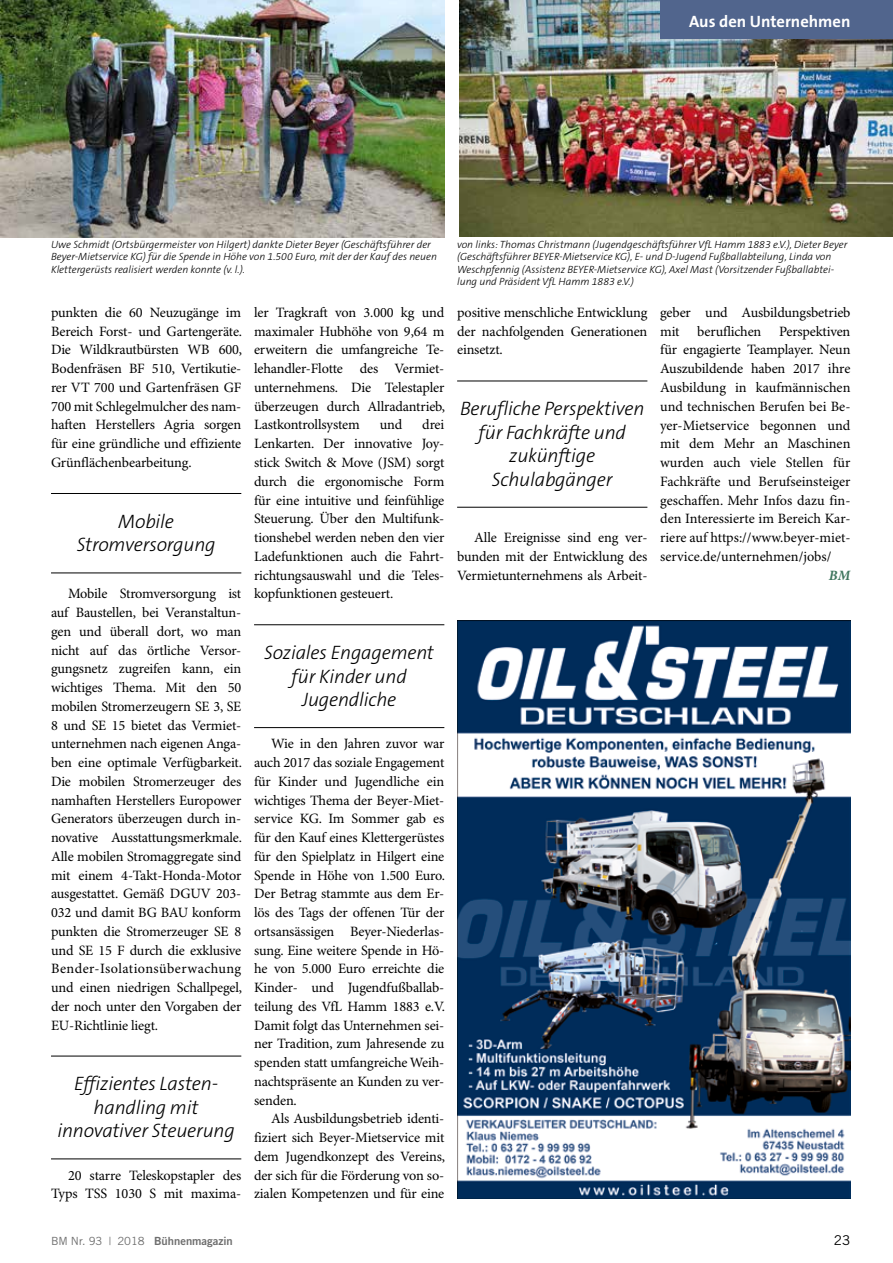
<style>
.page{position:relative;width:893px;height:1263px;background:#fff}
.page>*{position:absolute;margin:0;border:0;box-sizing:border-box;transform-origin:0 0}
.t1{font:italic 300 19.5px/23.4px "The Sans B3";letter-spacing:-.01em;color:#000;text-align:center}
.t2{font:700 16.5px "The Sans B7";color:#fff}
.t3{font:14.25px/18.8px "Minion Pro";letter-spacing:-.01em;color:#000;text-align:justify}
.t4{font:italic 700 14.25px "Minion Pro";color:#3f765e}
.t5{font:13.5px "Trade Gothic";color:#000}
.t6{font:11.25px "Trade Gothic Bold Two";color:#6e6e6e}
.t7{font:italic 300 10.5px/12.3px "The Sans B3";color:#000}
.s1{font-family:"Trade Gothic"}
</style>
<div class="page">
<img style="left:459px;top:0;width:434px;height:236px">
<div style="left:660px;top:0;width:233px;height:39px;background:#51658d"></div>
<img style="left:457px;top:621px;width:393px;height:578px">
<hr style="left:51px;top:493px;width:190px;height:1px;background:#000">
<hr style="left:51px;top:572px;width:190px;height:1px;background:#000">
<hr style="left:51px;top:1056px;width:190px;height:1px;background:#000">
<hr style="left:51px;top:1158px;width:190px;height:1px;background:#000">
<hr style="left:254px;top:624px;width:190px;height:1px;background:#000">
<hr style="left:254px;top:727px;width:190px;height:1px;background:#000">
<hr style="left:457px;top:381px;width:190px;height:1px;background:#000">
<hr style="left:457px;top:507px;width:190px;height:1px;background:#000">
<img style="left:0;top:0;width:444px;height:237px">
<p class="t2" style="left:689px;top:13px;width:163px">Aus den Unternehmen</p>
<p class="t7" style="left:51px;top:239px;width:388px">Uwe Schmidt (Ortsbürgermeister von Hilgert) dankte Dieter Beyer (Geschäftsführer der<br>Beyer-Mietservice KG) für die Spende in Höhe von 1.500 Euro, mit der der Kauf des neuen<br>Klettergerüsts realisiert werden konnte (v. l.).</p>
<p class="t7" style="left:457px;top:239px;width:392px">von links: Thomas Christmann (Jugendgeschäftsführer VfL Hamm 1883 e.V.), Dieter Beyer (Geschäftsführer BEYER-Mietservice KG), E- und D-Jugend Fußballabteilung, Linda von Weschpfennig (Assistenz BEYER-Mietservice KG), Axel Mast (Vorsitzender Fußballabtei&shy;lung und Präsident VfL Hamm 1883 e.V.)</p>
<p class="t3" style="left:51px;top:304px;width:193px">punkten die 60 Neuzugänge im Bereich Forst- und Gartengeräte.<br>Die Wildkrautbürsten WB 600, Bodenfräsen BF 510, Vertikutie&shy;rer VT 700 und Gartenfräsen GF 700 mit Schlegelmulcher des nam&shy;haften Herstellers Agria sorgen für eine gründliche und effiziente Grünflächenbearbeitung.</p>
<h1 class="t1" style="left:77px;top:510px;width:140px">Mobile<br>Stromversorgung</h1>
<p class="t3" style="left:51px;top:585px;width:193px;text-indent:17px">Mobile Stromversorgung ist auf Baustellen, bei Veranstaltun&shy;gen und überall dort, wo man nicht auf das örtliche Versor&shy;gungsnetz zugreifen kann, ein wichtiges Thema. Mit den 50 mobilen Stromerzeugern SE 3, SE 8 und SE 15 bietet das Vermiet&shy;unternehmen nach eigenen Anga&shy;ben eine optimale Verfügbarkeit.<br>Die mobilen Stromerzeuger des namhaften Herstellers Europower Generators überzeugen durch in&shy;novative Ausstattungsmerkmale.<br>Alle mobilen Stromaggregate sind mit einem 4-Takt-Honda-Motor ausgestattet. Gemäß DGUV 203- 032 und damit BG BAU konform punkten die Stromerzeuger SE 8 und SE 15 F durch die exklusive Bender-Isolationsüberwachung und einen niedrigen Schallpegel, der noch unter den Vorgaben der EU-Richtlinie liegt.</p>
<h1 class="t1" style="left:57px;top:1073px;width:179px">Effizientes Lasten&shy;handling mit innovativer Steuerung</h1>
<p class="t3" style="left:51px;top:1166px;width:192px;text-align:right">20 starre Teleskopstapler des<br>Typs TSS 1030 S mit maxima-</p>
<p class="t3" style="left:254px;top:304px;width:193px">ler Tragkraft von 3.000 kg und maximaler Hubhöhe von 9,64 m erweitern die umfangreiche Te&shy;lehandler-Flotte des Vermiet&shy;unternehmens. Die Telestapler überzeugen durch Allradantrieb, Lastkontrollsystem</p>
<p class="t3" style="left:254px;top:416px;width:192px;text-indent:168px">drei Lenkarten. Der innovative Joy&shy;stick Switch &amp; Move (JSM) sorgt durch die ergonomische Form für eine intuitive und feinfühlige Steuerung. Über den Multifunk&shy;tionshebel werden neben den vier Ladefunktionen auch die Fahrt&shy;richtungsauswahl und die Teles&shy;kopfunktionen gesteuert.</p>
<p class="t3" style="left:380px;top:416px;width:24px">und</p>
<p class="t3" style="left:457px;top:304px;width:192px">positive menschliche Entwicklung der nachfolgenden Generationen einsetzt.</p>
<h1 class="t1" style="left:460px;top:398px;width:186px">Berufliche Perspektiven für Fachkräfte und zukünftige<br>Schulabgänger</h1>
<p class="t3" style="left:457px;top:529px;width:192px;text-indent:17px">Alle Ereignisse sind eng ver&shy;bunden mit der Entwicklung des Vermietunternehmens als Arbeit-</p>
<h1 class="t1" style="left:264px;top:642px;width:171px">Soziales Engagement für Kinder und<br>Jugendliche</h1>
<p class="t3" style="left:254px;top:735px;width:193px;text-indent:17px">Wie in den Jahren zuvor war auch 2017 das soziale Engagement für Kinder und Jugendliche ein wichtiges Thema der Beyer-Miet&shy;service KG. Im Sommer gab es für den Kauf eines Klettergerüstes für den Spielplatz in Hilgert eine Spende in Höhe von 1.500 Euro.<br>Der Betrag stammte aus dem Er&shy;lös des Tags der offenen Tür der ortsansässigen Beyer-Niederlas&shy;sung. Eine weitere Spende in Hö&shy;he von 5.000 Euro erreichte die Kinder- und Jugendfußballab&shy;teilung des VfL Hamm 1883 e.V.<br>Damit folgt das Unternehmen sei&shy;ner Tradition, zum Jahresende zu spenden statt umfangreiche Weih&shy;nachtspräsente an Kunden zu ver&shy;senden.</p>
<p class="t3" style="left:254px;top:1110px;width:193px;text-indent:17px">Als Ausbildungsbetrieb identi&shy;fiziert sich Beyer-Mietservice mit dem Jugendkonzept des Vereins, der sich für die Förderung von so&shy;zialen Kompetenzen und für eine</p>
<p class="t3" style="left:660px;top:304px;width:192px">geber und Ausbildungsbetrieb mit beruflichen Perspektiven für engagierte Teamplayer. Neun Auszubildende haben 2017 ihre Ausbildung in kaufmännischen und technischen Berufen bei Be&shy;yer-Mietservice begonnen und mit dem Mehr an Maschinen wurden auch viele Stellen für Fachkräfte und Berufseinsteiger geschaffen. Mehr Infos dazu fin&shy;den Interessierte im Bereich Kar&shy;riere auf https://www.beyer-miet&shy;service.de/unternehmen/jobs/</p>
<p class="t4" style="left:829px;top:566px;width:23px">BM</p>
<p class="t6" style="left:51px;top:1234px;width:183px"><span class="s1">BM Nr. 93 | 2018</span> Bühnenmagazin</p>
<p class="t5" style="left:834px;top:1232px;width:18px">23</p>
</div>
